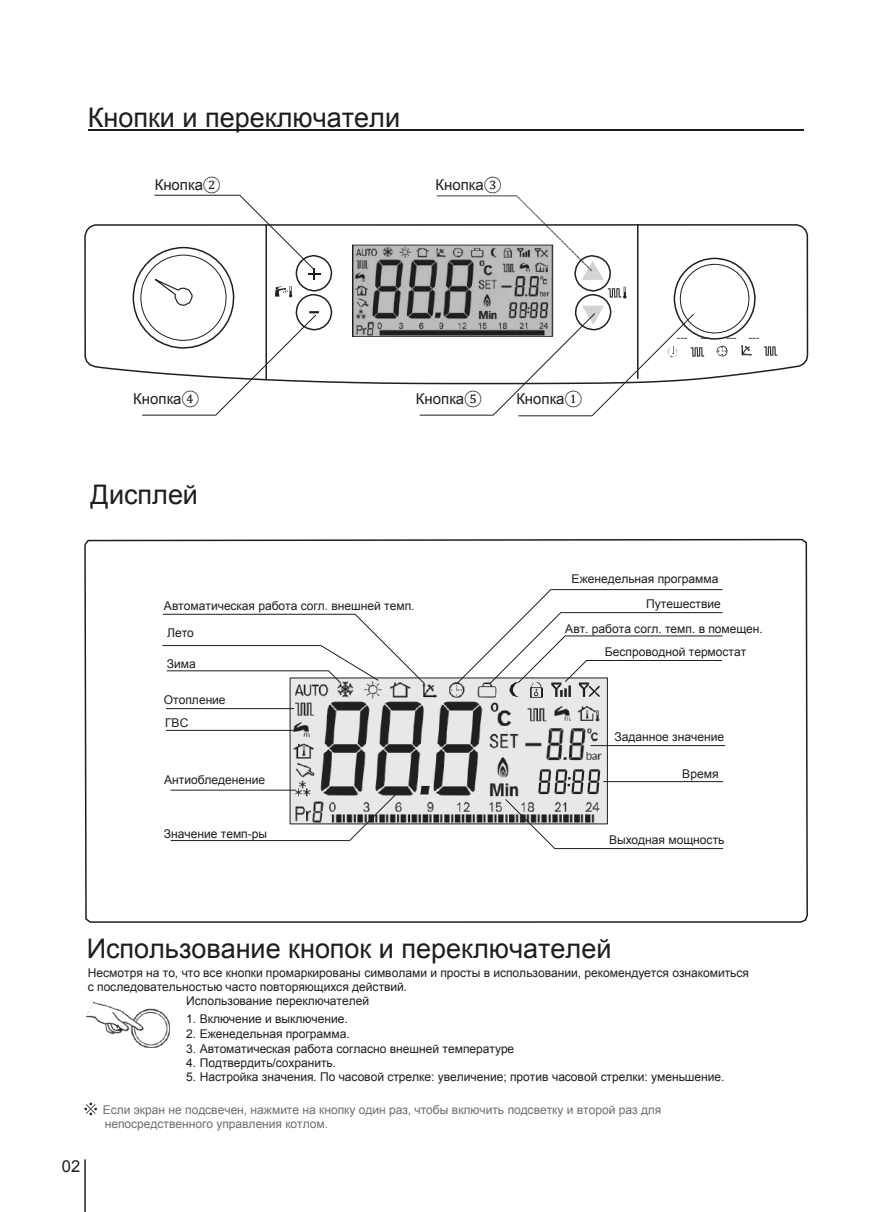
<style>
.page{position:relative;width:893px;height:1212px;background:#fff}
.page>*{position:absolute;margin:0;border:0;box-sizing:border-box;transform-origin:0 0}
.t1{font:27px "Arial";color:#201d1e}
.t2{font:16.5px "Arial";color:#231f20}
.t3{font:15px "Arial";color:#201d1e}
.t4{font:12px/22.8px "Arial";letter-spacing:-.005em;color:#201d1e}
.t5{font:12px/13.8px "Arial";letter-spacing:-.005em;color:#6d6e71}
.t6{font:10.5px "Arial";color:#201d1e}
.s1{font-family:"Cambria Math"}
</style>
<div class="page">
<svg style="left:84px;top:1103px;width:13px;height:12px"></svg>
<svg style="left:84px;top:538px;width:724px;height:385px"></svg>
<img style="left:294px;top:679px;width:309px;height:146px">
<hr style="left:171px;top:790px;width:124px;height:1px;background:#201d1e">
<svg style="left:170px;top:793px;width:227px;height:48px"></svg>
<svg style="left:162px;top:613px;width:263px;height:72px"></svg>
<hr style="left:166px;top:708px;width:128px;height:1px;background:#201d1e">
<hr style="left:166px;top:730px;width:128px;height:1px;background:#201d1e">
<svg style="left:456px;top:588px;width:267px;height:110px"></svg>
<hr style="left:591px;top:745px;width:134px;height:1px;background:#201d1e">
<svg style="left:505px;top:769px;width:218px;height:80px"></svg>
<svg style="left:84px;top:224px;width:725px;height:161px"></svg>
<svg style="left:764px;top:346px;width:13px;height:10px"></svg>
<hr style="left:637px;top:224px;width:1px;height:155px;background:#211e1e">
<img style="left:353px;top:195px;width:239px;height:141px">
<svg style="left:419px;top:254px;width:337px;height:163px"></svg>
<svg style="left:132px;top:194px;width:201px;height:222px"></svg>
<img style="left:85px;top:1002px;width:85px;height:46px">
<hr style="left:88px;top:129px;width:716px;height:2px;background:#201d1e">
<hr style="left:84px;top:1159px;width:2px;height:53px;background:#231f20">
<h1 class="t1" style="left:88px;top:98px;width:314px">Кнопки и переключатели</h1>
<p class="t3" style="left:155px;top:174px;width:68px">Кнопка<span class="s1">②</span></p>
<p class="t3" style="left:435px;top:174px;width:68px">Кнопка<span class="s1">③</span></p>
<p class="t3" style="left:133px;top:388px;width:68px">Кнопка<span class="s1">④</span></p>
<h1 class="t1" style="left:91px;top:476px;width:109px">Дисплей</h1>
<p class="t3" style="left:416px;top:388px;width:68px">Кнопка<span class="s1">⑤</span></p>
<p class="t3" style="left:516px;top:388px;width:68px">Кнопка<span class="s1">①</span></p>
<p class="t6" style="left:677px;top:330px;width:12px">---</p>
<p class="t6" style="left:701px;top:330px;width:12px">---</p>
<p class="t6" style="left:726px;top:330px;width:34px">--- ---</p>
<p class="t4" style="left:164px;top:594px;width:252px">Автоматическая работа согл. внешней темп.</p>
<p class="t4" style="left:167px;top:621px;width:28px">Лето</p>
<p class="t4" style="left:167px;top:653px;width:30px">Зима</p>
<p class="t4" style="left:164px;top:689px;width:63px">Отопление<br>ГВС</p>
<p class="t4" style="left:164px;top:768px;width:103px">Антиобледенение</p>
<p class="t4" style="left:572px;top:566px;width:151px;line-height:25px;text-align:right">Еженедельная программа<br>Путешествие</p>
<p class="t4" style="left:605px;top:617px;width:159px;text-indent:-40px">Авт. работа согл. темп. в помещен.<br>Беспроводной термостат</p>
<p class="t4" style="left:615px;top:725px;width:111px">Заданное значение</p>
<p class="t4" style="left:682px;top:762px;width:38px">Время</p>
<p class="t4" style="left:164px;top:822px;width:105px">Значение темп-ры</p>
<p class="t4" style="left:609px;top:828px;width:117px">Выходная мощность</p>
<h1 class="t1" style="left:87px;top:929px;width:526px">Использование кнопок и переключателей</h1>
<p class="t4" style="left:88px;top:961px;width:663px">Несмотря на то, что все кнопки промаркированы символами и просты в использовании, рекомендуется ознакомиться</p>
<p class="t4" style="left:88px;top:975px;width:321px">с последовательностью часто повторяющихся действий.</p>
<p class="t4" style="left:186px;top:990px;width:185px">Использование переключателей</p>
<p class="t4" style="left:186px;top:1007px;width:163px">1. Включение и выключение.</p>
<p class="t4" style="left:186px;top:1022px;width:165px">2. Еженедельная программа.</p>
<p class="t4" style="left:186px;top:1037px;width:330px">3. Автоматическая работа согласно внешней температуре</p>
<p class="t4" style="left:186px;top:1051px;width:152px">4. Подтвердить/сохранить.</p>
<p class="t4" style="left:186px;top:1065px;width:540px">5. Настройка значения. По часовой стрелке: увеличение; против часовой стрелки: уменьшение.</p>
<p class="t5" style="left:103px;top:1103px;width:560px">Если экран не подсвечен, нажмите на кнопку один раз, чтобы включить подсветку и второй раз для непосредственного управления котлом.</p>
<h2 class="t2" style="left:62px;top:1155px;width:20px">02</h2>
</div>
